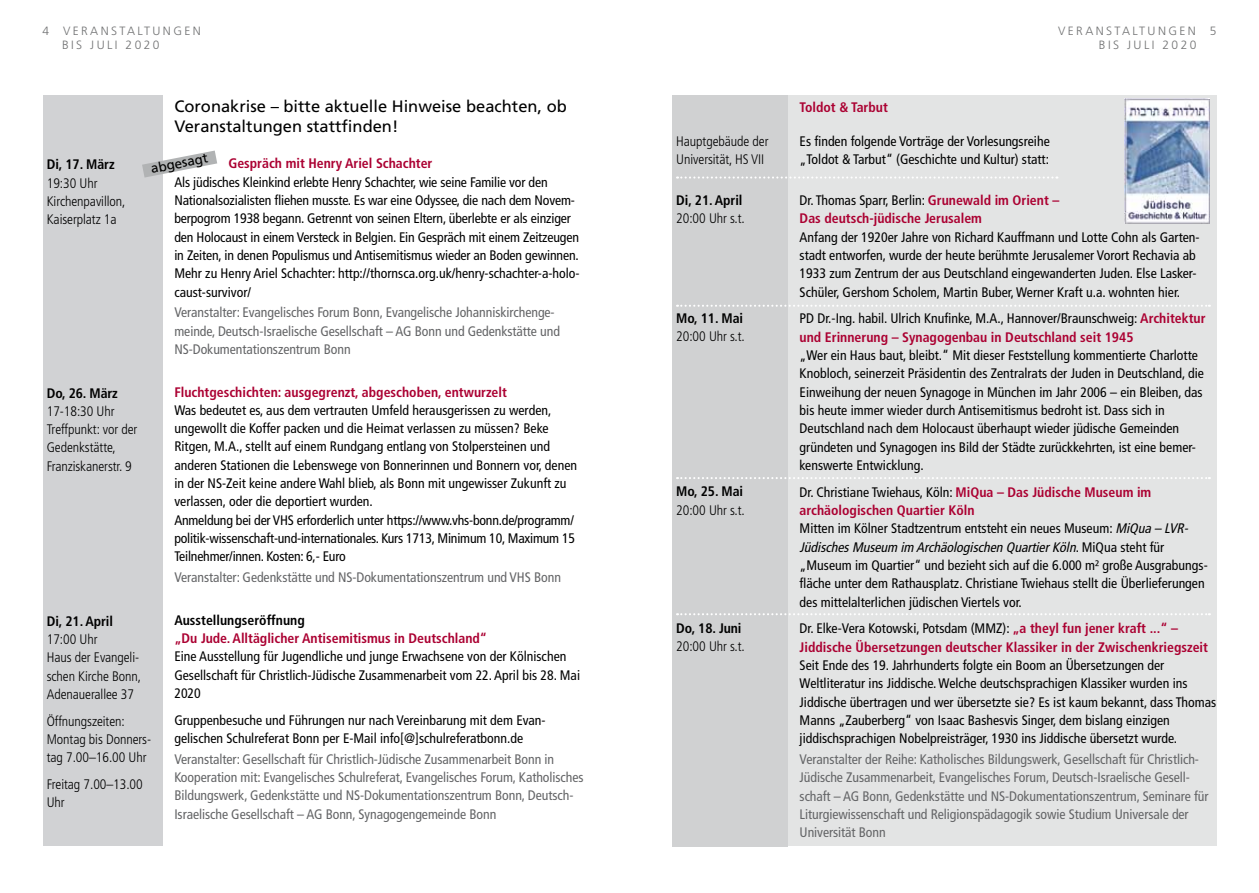
<style>
.page{position:relative;width:1259px;height:893px;background:#fff}
.page>*{position:absolute;margin:0;border:0;box-sizing:border-box;transform-origin:0 0}
.t1{font:16.5px/19.5px "Frutiger";color:#000}
.t2{font:condensed 13.8px/18.3px "Frutiger";color:#000}
.t3{font:condensed 13.8px/18.3px "Frutiger";letter-spacing:-.005em;color:#646567}
.t4{font:700 condensed 13.8px/18.3px "Frutiger";color:#ab0132}
.t5{font:300 condensed 13.8px/18.3px "Frutiger";letter-spacing:-.005em;color:#000}
.t6{font:700 condensed 13.8px "Frutiger";letter-spacing:-.005em;color:#000}
.t7{font:13.5px "Frutiger";color:#000}
.t8{font:300 12px/14.4px "Frutiger";letter-spacing:.2em;color:#707172}
.s1{font-weight:400;color:#000}
.s2{font-weight:700;color:#ab0132}
.s3{font-style:italic}
</style>
<div class="page">
<div style="left:672px;top:96px;width:544px;height:750px;background:#e3e4e4"></div>
<div style="left:672px;top:96px;width:115px;height:255px;background:#d0d1d2"></div>
<div style="left:672px;top:338px;width:115px;height:508px;background:#d0d1d2"></div>
<div style="left:43px;top:96px;width:119px;height:750px;background:#d1d2d4"></div>
<svg style="left:677px;top:305px;width:533px;height:2px"></svg>
<svg style="left:677px;top:613px;width:533px;height:2px"></svg>
<svg style="left:677px;top:477px;width:533px;height:2px"></svg>
<svg style="left:677px;top:176px;width:380px;height:3px"></svg>
<img style="left:1124px;top:99px;width:85px;height:124px">
<svg style="left:142px;top:151px;width:75px;height:27px"></svg>
<p class="t8" style="left:62px;top:23px;width:140px;text-indent:-20px">4 VERA NSTA LTU NGEN<br>BI S JU LI 2020</p>
<p class="t1" style="left:174px;top:97px;width:394px">Coronakrise – bitte aktuelle H inweise beachten, ob<br>Veranstaltungen stattfinden!</p>
<p class="t4" style="left:228px;top:154px;width:206px">Gespräch mit Henry Ariel Schachter</p>
<p class="t2" style="left:174px;top:173px;width:407px">Als jüdisches Kleinkind erlebte Henry Schachter, wie seine Familie vor den Nationalsozialisten fliehen musste. Es war eine Odyssee, die nach dem Novem&shy;berpogrom 1938 begann. Getrennt von seinen Eltern, überlebte er als einziger den Holocaust in einem Versteck in Belgien. Ein Gespräch mit einem Zeitzeugen in Zeiten, in denen Populismus und Antisemitismus wieder an Boden gewinnen.<br>Mehr zu Henry Ariel Schachter: http://thornsca.org.uk/henry-schachter-a-holo&shy;caust-survivor/</p>
<p class="t3" style="left:174px;top:303px;width:387px">Veranstalter: Evangelisches Forum Bonn, Evangelische Johanniskirchenge&shy;meinde, Deutsch-Israelische Gesellschaft – AG Bonn und Gedenkstätte und<br>NS-Dokumentationszentrum Bonn</p>
<p class="t4" style="left:174px;top:383px;width:334px">Fluchtgeschichten: ausgegrenzt, abgeschoben, entwurzelt</p>
<p class="t2" style="left:174px;top:401px;width:404px">Was bedeutet es, aus dem vertrauten Umfeld herausgerissen zu werden, ungewollt die Koffer packen und die Heimat verlassen zu müssen? Beke Ritgen, M.A., stellt auf einem Rundgang entlang von Stolpersteinen und anderen Stationen die Lebenswege von Bonnerinnen und Bonnern vor, denen in der NS-Zeit keine andere Wahl blieb, als Bonn mit ungewisser Zukunft zu verlassen, oder die deportiert wurden.<br>Anmeldung bei der VHS erforderlich unter https://www.vhs-bonn.de/programm/ politik-wissenschaft-und-internationales. Kurs 1713, Minimum 10, Maximum 15<br>Teilnehmer/innen. Kosten: 6,- Euro</p>
<p class="t3" style="left:174px;top:568px;width:388px">Veranstalter: Gedenkstätte und NS-Dokumentationszentrum und VHS Bonn</p>
<p class="t6" style="left:174px;top:612px;width:132px">Ausstellungseröffnung</p>
<p class="t4" style="left:174px;top:629px;width:314px">„Du Jude. Alltäglicher Antisemitismus in Deutschland“</p>
<p class="t2" style="left:174px;top:647px;width:407px">Eine Ausstellung für Jugendliche und junge Erwachsene von der Kölnischen<br>Gesellschaft für Christlich-Jüdische Zusammenarbeit vom 22. April bis 28. Mai<br>2020</p>
<p class="t2" style="left:174px;top:711px;width:373px">Gruppenbesuche und Führungen nur nach Vereinbarung mit dem Evan&shy;gelischen Schulreferat Bonn per E-Mail info[@]schulreferatbonn.de</p>
<p class="t3" style="left:174px;top:750px;width:411px">Veranstalter: Gesellschaft für Christlich-Jüdische Zusammenarbeit Bonn in Kooperation mit: Evangelisches Schulreferat, Evangelisches Forum, Katholisches Bildungswerk, Gedenkstätte und NS-Dokumentationszentrum Bonn, Deutsch-Israelische Gesellschaft – AG Bonn, Synagogengemeinde Bonn</p>
<p class="t7" style="left:150px;top:161px;width:62px;rotate:-11deg">abgesagt</p>
<p class="t6" style="left:47px;top:156px;width:69px">Di, 17. März</p>
<p class="t5" style="left:47px;top:174px;width:80px">19:30 Uhr<br>Kirchenpavillon,<br>Kaiserplatz 1a</p>
<p class="t6" style="left:47px;top:385px;width:73px">Do, 26. März</p>
<p class="t5" style="left:47px;top:402px;width:92px">17-18:30 Uhr<br>Treffpunkt: vor der<br>Gedenkstätte,<br>Franziskanerstr. 9</p>
<p class="t6" style="left:47px;top:613px;width:68px">Di, 21. April</p>
<p class="t5" style="left:47px;top:630px;width:96px">17:00 Uhr<br>Haus der Evangeli&shy;schen Kirche Bonn,<br>Adenauerallee 37</p>
<p class="t5" style="left:47px;top:712px;width:106px">Öffnungszeiten:<br>Montag bis Donners&shy;tag 7.00–16.00 Uhr</p>
<p class="t5" style="left:47px;top:775px;width:98px">Freitag 7.00–13.00<br>Uhr</p>
<p class="t5" style="left:676px;top:132px;width:94px">Hauptgebäude der<br>Universität, HS VII</p>
<p class="t6" style="left:676px;top:192px;width:68px">Di, 21. April</p>
<p class="t5" style="left:676px;top:209px;width:70px">20:00 Uhr s.t.</p>
<p class="t6" style="left:676px;top:310px;width:68px">Mo, 11. Mai</p>
<p class="t5" style="left:676px;top:328px;width:70px">20:00 Uhr s.t.</p>
<p class="t6" style="left:676px;top:483px;width:68px">Mo, 25. Mai</p>
<p class="t5" style="left:676px;top:501px;width:70px">20:00 Uhr s.t.</p>
<p class="t6" style="left:676px;top:620px;width:67px">Do, 18. Juni</p>
<p class="t5" style="left:676px;top:637px;width:70px">20:00 Uhr s.t.</p>
<p class="t4" style="left:799px;top:98px;width:90px">Toldot &amp; Tarbut</p>
<p class="t8" style="left:1099px;top:23px;width:119px;text-indent:-41px">VERA NSTA LTU NGEN 5<br>BI S JU LI 2020</p>
<p class="t2" style="left:799px;top:132px;width:252px">Es finden folgende Vorträge der Vorlesungsreihe „Toldot &amp; Tarbut“ (Geschichte und Kultur) statt:</p>
<p class="t4" style="left:799px;top:191px;width:261px"><span class="s1">Dr. Thomas Sparr, Berlin:</span> Grunewald im Orient –<br>Das deutsch-jüdische Jerusalem</p>
<p class="t2" style="left:799px;top:228px;width:401px">Anfang der 1920er Jahre von Richard Kauffmann und Lotte Cohn als Garten&shy;stadt entworfen, wurde der heute berühmte Jerusalemer Vorort Rechavia ab 1933 zum Zentrum der aus Deutschland eingewanderten Juden. Else Lasker-- Schüler, Gershom Scholem, Martin Buber,Werner Kraft u.a. wohnten hier.</p>
<p class="t2" style="left:799px;top:310px;width:407px">PD Dr.-Ing. habil. Ulrich Knufinke, M.A., Hannover/Braunschweig: <span class="s2">Architektur und Erinnerung – Synagogenbau in Deutschland seit 1945</span></p>
<p class="t2" style="left:799px;top:346px;width:406px">„Wer ein Haus baut, bleibt.“ Mit dieser Feststellung kommentierte Charlotte Knobloch, seinerzeit Präsidentin des Zentralrats der Juden in Deutschland, die Einweihung der neuen Synagoge in München im Jahr 2006 – ein Bleiben, das bis heute immer wieder durch Antisemitismus bedroht ist. Dass sich in Deutschland nach dem Holocaust überhaupt wieder jüdische Gemeinden gründeten und Synagogen ins Bild der Städte zurückkehrten, ist eine bemer&shy;kenswerte Entwicklung.</p>
<p class="t2" style="left:799px;top:483px;width:410px">Dr. Christiane Twiehaus, Köln: <span class="s2">MiQua – Das Jüdische Museum im archäologischen Quartier Köln<br></span>Mitten im Kölner Stadtzentrum entsteht ein neues Museum: <span class="s3">MiQua–LVR-Jüdisches Museum im Archäologischen Quartier Köln</span>. M i Q u a s t e h t f ü r „Museum im Quartier“ und bezieht sich auf die 6.000 m² große Ausgrabungs&shy;fläche unter dem Rathausplatz. Christiane Twiehaus stellt die Überlieferungen des mittelalterlichen jüdischen Viertels vor.</p>
<p class="t4" style="left:799px;top:619px;width:410px"><span class="s1">Dr. Elke-Vera Kotowski, Potsdam (MMZ):</span> „a theyl fun jener kraft ...“ –<br>Jiddische Übersetzungen deutscher Klassiker in der Zwischenkriegszeit</p>
<p class="t2" style="left:799px;top:656px;width:418px">Seit Ende des 19. Jahrhunderts folgte ein Boom an Übersetzungen der Weltliteratur ins Jiddische.Welche deutschsprachigen Klassiker wurden ins Jiddische übertragen und wer übersetzte sie? Es ist kaum bekannt, dass Thomas Manns „Zauberberg“ von Isaac Bashesvis Singer, dem bislang einzigen jiddischsprachigen Nobelpreisträger, 1930 ins Jiddische übersetzt wurde.</p>
<p class="t3" style="left:799px;top:750px;width:410px">Veranstalter der Reihe: Katholisches Bildungswerk, Gesellschaft für Christlich-Jüdische Zusammenarbeit, Evangelisches Forum, Deutsch-Israelische Gesell&shy;schaft – AG Bonn, Gedenkstätte und NS-Dokumentationszentrum, Seminare für Liturgiewissenschaft und Religionspädagogik sowie Studium Universale der Universität Bonn</p>
</div>
